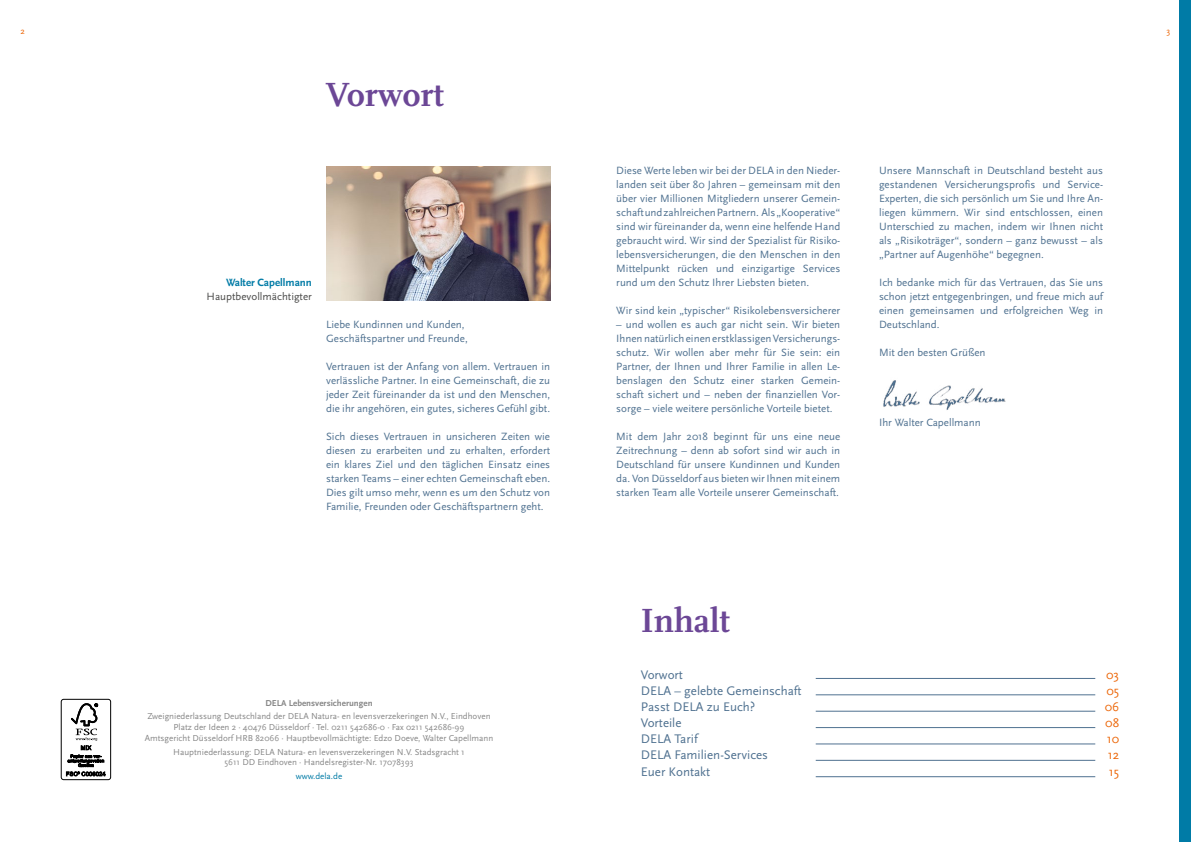
<style>
.page{position:relative;width:1191px;height:842px;background:#fff}
.page>*{position:absolute;margin:0;border:0;box-sizing:border-box;transform-origin:0 0}
.t1{font:700 35px "Scala";color:#6c4796}
.t2{font:13px/16.2px "Scala Sans";color:#4f7190}
.t3{font:13px/16px "Scala Sans";color:#ec6608;text-align:justify}
.t4{font:11px/14px "Scala Sans";color:#4f7190;text-align:justify}
.t5{font:11px "Scala Sans";color:#4a4a49}
.t6{font:700 11px "Scala Sans";color:#007ba6}
.t7{font:9px/10.8px "Scala Sans";color:#878787;text-align:center}
.t8{font:700 9px "Scala Sans";color:#878787}
.t9{font:9px "Scala Sans";color:#007ba6}
.t10{font:9px "Scala Sans";color:#ec6608}
</style>
<div class="page">
<hr style="left:815px;top:678px;width:280px;height:1px;background:#4f7190">
<hr style="left:815px;top:694px;width:280px;height:1px;background:#4f7190">
<hr style="left:815px;top:711px;width:280px;height:1px;background:#4f7190">
<hr style="left:815px;top:727px;width:280px;height:1px;background:#4f7190">
<hr style="left:815px;top:744px;width:280px;height:1px;background:#4f7190">
<hr style="left:815px;top:760px;width:280px;height:1px;background:#4f7190">
<hr style="left:815px;top:776px;width:280px;height:1px;background:#4f7190">
<img style="left:326px;top:167px;width:224px;height:133px">
<div style="left:61px;top:699px;width:50px;height:81px;border:1px solid #000;border-radius:2px"></div>
<svg style="left:66px;top:703px;width:39px;height:73px"></svg>
<img style="left:883px;top:380px;width:123px;height:30px">
<div style="left:1179px;top:0;width:12px;height:842px;background:#007ba6"></div>
<p class="t10" style="left:21px;top:26px;width:6px">2</p>
<p class="t10" style="left:1166px;top:26px;width:5px">3</p>
<h1 class="t1" style="left:326px;top:75px;width:119px">Vorwort</h1>
<p class="t6" style="left:226px;top:277px;width:87px">Walter Capellmann</p>
<p class="t5" style="left:206px;top:291px;width:107px">Hauptbevollmächtigter</p>
<p class="t4" style="left:326px;top:318px;width:143px">Liebe Kundinnen und Kunden,<br>Geschäftspartner und Freunde,</p>
<p class="t4" style="left:326px;top:360px;width:225px">Vertrauen ist der Anfang von allem. Vertrauen in verlässliche Partner. In eine Gemeinschaft, die zu jeder Zeit füreinander da ist und den Menschen, die ihr angehören, ein gutes, sicheres Gefühl gibt.</p>
<p class="t4" style="left:326px;top:430px;width:225px">Sich dieses Vertrauen in unsicheren Zeiten wie diesen zu erarbeiten und zu erhalten, erfordert ein klares Ziel und den täglichen Einsatz eines starken Teams – einer echten Gemeinschaft eben.<br>Dies gilt umso mehr, wenn es um den Schutz von Familie, Freunden oder Geschäftspartnern geht.</p>
<p class="t8" style="left:265px;top:698px;width:109px">DELA Lebensversicherungen</p>
<p class="t7" style="left:145px;top:711px;width:350px">Zweigniederlassung Deutschland der DELA Natura- en levensverzekeringen N.V., Eindhoven<br>Platz der Ideen 2 · 40476 Düsseldorf · Tel. 0211 542686-0 · Fax 0211 542686-99<br>Amtsgericht Düsseldorf HRB 82066 · Hauptbevollmächtigte: Edzo Doeve, Walter Capellmann</p>
<p class="t7" style="left:173px;top:746px;width:293px">Hauptniederlassung: DELA Natura- en levensverzekeringen N.V. Stadsgracht 1<br>5611 DD Eindhoven · Handelsregister-Nr. 17078393</p>
<p class="t9" style="left:296px;top:771px;width:48px">www.dela.de</p>
<p class="t4" style="left:616px;top:164px;width:225px">Diese Werte leben wir bei der DELA in den Nieder&shy;landen seit über 80 Jahren – gemeinsam mit den über vier Millionen Mitgliedern unserer Gemein&shy;schaft und zahlreichen Partnern. Als „Kooperative“ sind wir füreinander da, wenn eine helfende Hand gebraucht wird. Wir sind der Spezialist für Risiko&shy;lebensversicherungen, die den Menschen in den Mittelpunkt rücken und einzigartige Services rund um den Schutz Ihrer Liebsten bieten.</p>
<p class="t4" style="left:616px;top:304px;width:225px">Wir sind kein „typischer“ Risikolebensversicherer</p>
<p class="t4" style="left:616px;top:318px;width:225px">– und wollen es auch gar nicht sein. Wir bieten Ihnen natürlich einen erstklassigen Versicherungs&shy;schutz. Wir wollen aber mehr für Sie sein: ein Partner, der Ihnen und Ihrer Familie in allen Le&shy;benslagen den Schutz einer starken Gemein&shy;schaft sichert und – neben der finanziellen Vor&shy;sorge – viele weitere persönliche Vorteile bietet.</p>
<p class="t4" style="left:616px;top:430px;width:225px">Mit dem Jahr 2018 beginnt für uns eine neue Zeitrechnung – denn ab sofort sind wir auch in Deutschland für unsere Kundinnen und Kunden da. Von Düsseldorf aus bieten wir Ihnen mit einem starken Team alle Vorteile unserer Gemeinschaft.</p>
<p class="t4" style="left:879px;top:164px;width:225px">Unsere Mannschaft in Deutschland besteht aus gestandenen Versicherungsprofis und Service-Experten, die sich persönlich um Sie und Ihre An&shy;liegen kümmern. Wir sind entschlossen, einen Unterschied zu machen, indem wir Ihnen nicht als „Risikoträger“, sondern – ganz bewusst – als „Partner auf Augenhöhe“ begegnen.</p>
<p class="t4" style="left:879px;top:276px;width:225px">Ich bedanke mich für das Vertrauen, das Sie uns schon jetzt entgegenbringen, und freue mich auf einen gemeinsamen und erfolgreichen Weg in Deutschland.</p>
<p class="t4" style="left:879px;top:346px;width:108px">Mit den besten Grüßen</p>
<p class="t4" style="left:879px;top:416px;width:103px">Ihr Walter Capellmann</p>
<h1 class="t1" style="left:641px;top:600px;width:91px">Inhalt</h1>
<p class="t2" style="left:641px;top:667px;width:162px">Vorwort<br>DELA – gelebte Gemeinschaft<br>Passt DELA zu Euch?<br>Vorteile<br>DELA Tarif<br>DELA Familien-Services<br>Euer Kontakt</p>
<p class="t3" style="left:1104px;top:667px;width:16px">03<br>05<br>06<br>08<br>10<br>12</p>
<p class="t3" style="left:1108px;top:764px;width:12px">15</p>
</div>
